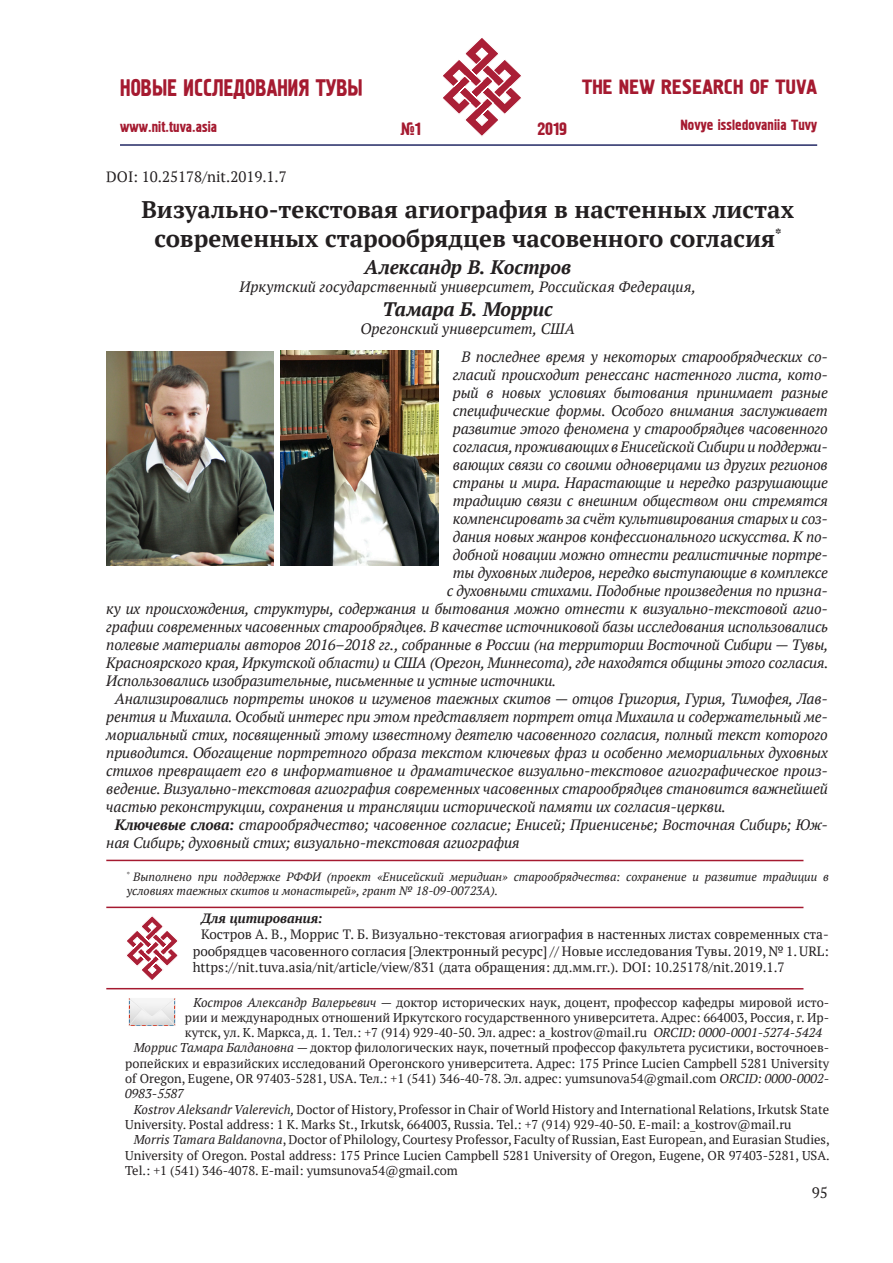
<style>
.page{position:relative;width:893px;height:1263px;background:#fff}
.page>*{position:absolute;margin:0;border:0;box-sizing:border-box;transform-origin:0 0}
.t1{font:24.3px "Pollock 1 CTT";color:#a51a30;scale:.86 1}
.Заголовок{font:700 24px/28.8px "PT Serif";color:#231f20;text-align:center}
.t2{font:21px "Pollock 1 CTT";color:#a51a30}
.Автор{font:italic 700 19.5px "PT Serif";letter-spacing:-.005em;color:#231f20}
.t3{font:18px "Pollock 1 CTT";color:#a51a30}
.Автор-2{font:italic 15px/18px "PT Serif";letter-spacing:-.015em;color:#231f20;text-align:justify}
.t4{font:15px "Pollock 1 CTT";color:#a51a30}
.t5{font:15px "PT Serif";color:#231f20}
.t6{font:13.5px/16.2px "PT Serif";color:#231f20;text-align:justify}
.t7{font:italic 700 13.5px "PT Serif";color:#231f20}
.t8{font:12.75px/15.3px "PT Serif";color:#231f20;text-align:justify}
.Сноска{font:italic 12px/14.4px "PT Serif";color:#231f20}
.s1{font-weight:700}
.s2{font-style:italic}
</style>
<div class="page">
<hr style="left:120px;top:144px;width:697px;height:2px;background:#232965">
<svg style="left:120px;top:144px;width:245px;height:2px"></svg>
<svg style="left:442px;top:38px;width:80px;height:98px"></svg>
<hr style="left:106px;top:988px;width:697px;height:1px;background:#a51a30">
<hr style="left:106px;top:860px;width:697px;height:1px;background:#a51a30">
<svg style="left:126px;top:916px;width:52px;height:64px"></svg>
<img style="left:128px;top:998px;width:48px;height:28px">
<hr style="left:106px;top:906px;width:697px;height:2px;background:#a51a30">
<img style="left:106px;top:352px;width:167px;height:213px">
<img style="left:281px;top:350px;width:158px;height:215px">
<h1 class="t1" style="left:120px;top:74px;width:284px">НОВЫЕ ИССЛЕДОВАНИЯ ТУВЫ</h1>
<p class="t4" style="left:120px;top:118px;width:98px">www.nit.tuva.asia</p>
<p class="t5" style="left:106px;top:167px;width:182px">DOI: 10.25178/nit.2019.1.7</p>
<p class="t3" style="left:400px;top:119px;width:22px">№1</p>
<p class="t3" style="left:537px;top:119px;width:31px">2019</p>
<h3 class="t2" style="left:582px;top:75px;width:236px">THE NEW RESEARCH OF TUVA</h3>
<p class="t4" style="left:680px;top:117px;width:138px">Novye issledovaniia Tuvy</p>
<p class="Заголовок" style="left:141px;top:195px;width:654px">Визуально-текстовая агиография в настенных листах современных старообрядцев часовенного согласия<sup>*</sup></p>
<p class="Автор" style="left:364px;top:255px;width:208px">Александр В. Костров</p>
<p class="Автор-2" style="left:240px;top:278px;width:458px">Иркутский государственный университет, Российская Федерация,</p>
<p class="Автор" style="left:383px;top:296px;width:172px">Тамара Б. Моррис</p>
<p class="Автор-2" style="left:361px;top:319px;width:216px">Орегонский университет, США</p>
<p class="Автор-2" style="left:461px;top:347px;width:368px">В последнее время у некоторых старообрядческих со-</p>
<p class="Автор-2" style="left:453px;top:365px;width:377px">гласий происходит ренессанс настенного листа, кото-</p>
<p class="Автор-2" style="left:453px;top:383px;width:377px">рый в новых условиях бытования принимает разные</p>
<p class="Автор-2" style="left:453px;top:401px;width:377px">специфические формы. Особого внимания заслуживает</p>
<p class="Автор-2" style="left:453px;top:419px;width:377px">развитие этого феномена у старообрядцев часовенного</p>
<p class="Автор-2" style="left:453px;top:437px;width:377px">согласия, проживающих в Енисейской Сибири и поддержи-</p>
<p class="Автор-2" style="left:453px;top:455px;width:377px">вающих связи со своими одноверцами из других регионов</p>
<p class="Автор-2" style="left:453px;top:473px;width:377px">страны и мира. Нарастающие и нередко разрушающие</p>
<p class="Автор-2" style="left:453px;top:491px;width:377px">традицию связи с внешним обществом они стремятся</p>
<p class="Автор-2" style="left:453px;top:509px;width:377px">компенсировать за счёт культивирования старых и соз-</p>
<p class="Автор-2" style="left:453px;top:527px;width:377px">дания новых жанров конфессионального искусства. К по-</p>
<p class="Автор-2" style="left:453px;top:545px;width:377px">добной новации можно отнести реалистичные портре-</p>
<p class="Автор-2" style="left:453px;top:563px;width:377px">ты духовных лидеров, нередко выступающие в комплексе</p>
<p class="Автор-2" style="left:447px;top:581px;width:383px">с духовными стихами. Подобные произведения по призна-</p>
<p class="Автор-2" style="left:106px;top:599px;width:723px">ку их происхождения, структуры, содержания и бытования можно отнести к визуально-текстовой агио-</p>
<p class="Автор-2" style="left:106px;top:617px;width:723px">графии современных часовенных старообрядцев. В качестве источниковой базы исследования использовались</p>
<p class="Автор-2" style="left:106px;top:635px;width:724px">полевые материалы авторов 2016–2018 гг., собранные в России (на территории Восточной Сибири — Тувы,</p>
<p class="Автор-2" style="left:106px;top:653px;width:724px">Красноярского края, Иркутской области) и США (Орегон, Миннесота), где находятся общины этого согласия.</p>
<p class="Автор-2" style="left:106px;top:671px;width:452px">Использовались изобразительные, письменные и устные источники.</p>
<p class="Автор-2" style="left:106px;top:689px;width:723px;text-indent:9px">Анализировались портреты иноков и игуменов таежных скитов — отцов Григория, Гурия, Тимофея, Лав&shy;рентия и Михаила. Особый интерес при этом представляет портрет отца Михаила и содержательный ме&shy;мориальный стих, посвященный этому известному деятелю часовенного согласия, полный текст которого приводится. Обогащение портретного образа текстом ключевых фраз и особенно мемориальных духовных стихов превращает его в информативное и драматическое визуально-текстовое агиографическое произ&shy;ведение. Визуально-текстовая агиография современных часовенных старообрядцев становится важнейшей частью реконструкции, сохранения и трансляции исторической памяти их согласия-церкви.</p>
<p class="Автор-2" style="left:106px;top:815px;width:723px;text-indent:9px"><span class="s1">Ключевые слова:</span> cтарообрядчество; часовенное согласие; Енисей; Приенисенье; Восточная Сибирь; Юж&shy;ная Сибирь; духовный стих; визуально-текстовая агиография</p>
<p class="Сноска" style="left:127px;top:869px;width:704px"><sup>*</sup> Выполнено при поддержке РФФИ (проект «Енисейский меридиан» старообрядчества: сохранение и развитие традиции в условиях таежных скитов и монастырей», грант № 18-09-00723А).</p>
<p class="t7" style="left:201px;top:910px;width:123px">Для цитирования:</p>
<p class="t6" style="left:193px;top:926px;width:638px;text-indent:9px">Костров А. В., Моррис Т. Б. Визуально-текстовая агиография в настенных листах современных ста&shy;рообрядцев часовенного согласия [Электронный ресурс] // Новые исследования Тувы. 2019, № 1. URL: https://nit.tuva.asia/nit/article/view/831 (дата обращения: дд.мм.гг.). DOI: 10.25178/nit.2019.1.7</p>
<p class="t8" style="left:185px;top:994px;width:646px;text-indent:9px"><span class="s2">Костров Александр Валерьевич</span> — доктор исторических наук, доцент, профессор кафедры мировой исто&shy;рии и международных отношений Иркутского государственного университета. Адрес: 664003, Россия, г. Ир&shy;кутск, ул. К. Маркса, д. 1. Тел.: +7 (914) 929-40-50. Эл. адрес: a_kostrov@mail.ru <span class="s2">ORCID: 0000-0001-5274-5424</span></p>
<p class="t8" style="left:125px;top:1040px;width:705px;text-indent:9px"><span class="s2">Моррис Тамара Балдановна</span> — доктор филологических наук, почетный профессор факультета русистики, восточноев&shy;ропейских и евразийских исследований Орегонского университета. Адрес: 175 Prince Lucien Campbell 5281 University of Oregon, Eugene, OR 97403-5281, USA. Тел.: +1 (541) 346-40-78. Эл. адрес: yumsunova54@gmail.com <span class="s2">ORCID: 0000-0002- 0983-5587</span></p>
<p class="t8" style="left:125px;top:1101px;width:705px;text-indent:9px"><span class="s2">Kostrov Aleksandr Valerevich,</span> Doctor of History, Professor in Chair of World History and International Relations, Irkutsk State<br>University. Postal address: 1 K. Marks St., Irkutsk, 664003, Russia. Tel.: +7 (914) 929-40-50. E-mail: a_kostrov@mail.ru</p>
<p class="t8" style="left:125px;top:1132px;width:706px;text-indent:9px"><span class="s2">Morris Tamara Baldanovna</span>, Doctor of Philology, Courtesy Professor, Faculty of Russian, East European, and Eurasian Studies, University of Oregon. Postal address: 175 Prince Lucien Campbell 5281 University of Oregon, Eugene, OR 97403-5281, USA.<br>Tel.: +1 (541) 346-4078. E-mail: yumsunova54@gmail.com</p>
<p class="t5" style="left:812px;top:1183px;width:17px">95</p>
</div>
